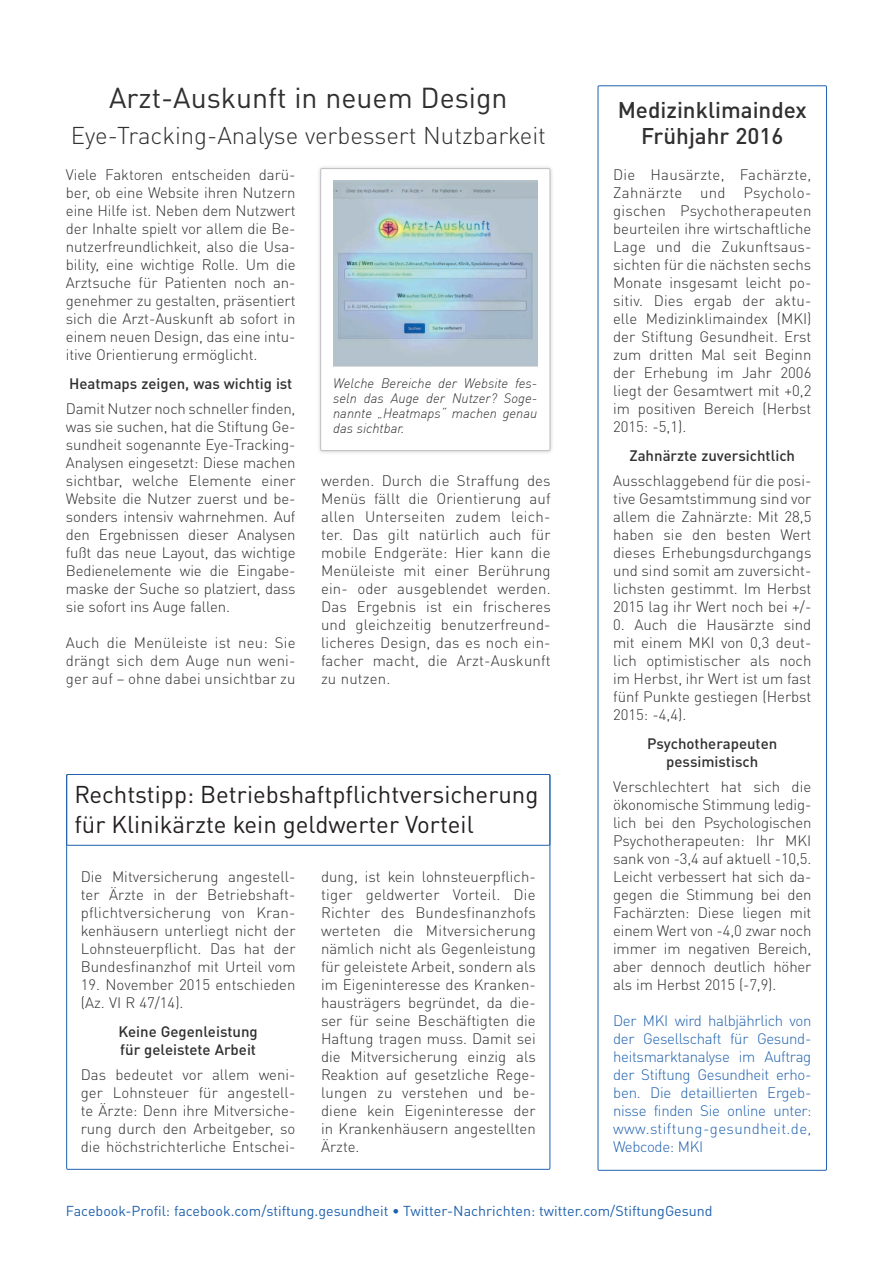
<style>
.page{position:relative;width:893px;height:1263px;background:#fff}
.page>*{position:absolute;margin:0;border:0;box-sizing:border-box;transform-origin:0 0}
.fliesstext{font:28.5px "DIN Pro";color:#312f30}
.t1{font:24px/30px "DIN Pro";color:#231f20}
.fliesstext-2{font:300 24px "DIN Pro";color:#312f30}
._3A-Kasten-Headline{font:500 22.5px/25.5px "DIN Pro";color:#312f30;text-align:center}
._2B-Lauftext{font:300 15px/18px "DIN Pro";color:#312f30;text-align:justify}
.fliesstext-3{font:300 15px/18px "DIN Pro";letter-spacing:-.02em;color:#2062af;text-align:justify}
._2C-Zwischentitel{font:500 15px/18px "DIN Pro";color:#312f30}
.t2{font:14.25px "DIN Pro";color:#2062af}
._2B-Lauftext-2{font:italic 300 13.5px/15px "DIN";color:#312f30;text-align:justify}
</style>
<div class="page">
<div style="left:66px;top:774px;width:484px;height:71px;border:1px solid #2062af"></div>
<div style="left:316px;top:164px;width:238px;height:291px;background:#231f20;opacity:.25"></div>
<div style="left:321px;top:169px;width:229px;height:282px;background:#fff"></div>
<div style="left:320px;top:168px;width:230px;height:283px;border:1px solid #bfc0c3"></div>
<img style="left:333px;top:181px;width:204px;height:185px">
<div style="left:598px;top:86px;width:229px;height:1084px;border:1px solid #2062af"></div>
<p class="fliesstext" style="left:109px;top:75px;width:400px">Arzt-Auskunft in neuem Design</p>
<p class="fliesstext-2" style="left:71px;top:117px;width:477px">Eye-Tracking-Analyse verbessert Nutzbarkeit</p>
<p class="_2B-Lauftext" style="left:66px;top:164px;width:231px">Viele Faktoren entscheiden darü&shy;ber, ob eine Website ihren Nutzern eine Hilfe ist. Neben dem Nutzwert der Inhalte spielt vor allem die Be&shy;nutzerfreundlichkeit, also die Usa&shy;bility, eine wichtige Rolle. Um die Arztsuche für Patienten noch an&shy;genehmer zu gestalten, präsentiert sich die Arzt-Auskunft ab sofort in einem neuen Design, das eine intu&shy;itive Orientierung ermöglicht.</p>
<p class="_2C-Zwischentitel" style="left:69px;top:373px;width:225px">Heatmaps zeigen, was wichtig ist</p>
<p class="_2B-Lauftext" style="left:66px;top:398px;width:231px">Damit Nutzer noch schneller finden, was sie suchen, hat die Stiftung Ge&shy;sundheit sogenannte Eye-Tracking-Analysen eingesetzt: Diese machen sichtbar, welche Elemente einer Website die Nutzer zuerst und be&shy;sonders intensiv wahrnehmen. Auf den Ergebnissen dieser Analysen fußt das neue Layout, das wichtige Bedienelemente wie die Eingabe&shy;maske der Suche so platziert, dass sie sofort ins Auge fallen.</p>
<p class="_2B-Lauftext" style="left:66px;top:632px;width:231px">Auch die Menüleiste ist neu: Sie drängt sich dem Auge nun weni&shy;ger auf – ohne dabei unsichtbar zu</p>
<p class="_2B-Lauftext-2" style="left:333px;top:375px;width:206px">Welche Bereiche der Website fes&shy;seln das Auge der Nutzer? Soge&shy;nannte „Heatmaps“ machen genau das sichtbar.</p>
<p class="_2B-Lauftext" style="left:321px;top:470px;width:231px">werden. Durch die Straffung des Menüs fällt die Orientierung auf allen Unterseiten zudem leich&shy;ter. Das gilt natürlich auch für mobile Endgeräte: Hier kann die Menüleiste mit einer Berührung ein- oder ausgeblendet werden.<br>Das Ergebnis ist ein frischeres und gleichzeitig benutzerfreund&shy;licheres Design, das es noch ein&shy;facher macht, die Arzt-Auskunft zu nutzen.</p>
<p class="t1" style="left:74px;top:776px;width:466px">Rechtstipp: Betriebshaftpflichtversicherung für Klinikärzte kein geldwerter Vorteil</p>
<p class="_2B-Lauftext" style="left:81px;top:866px;width:216px">Die Mitversicherung angestell&shy;ter Ärzte in der Betriebshaft&shy;pflichtversicherung von Kran&shy;kenhäusern unterliegt nicht der Lohnsteuerpflicht. Das hat der Bundesfinanzhof mit Urteil vom</p>
<p class="_2B-Lauftext" style="left:81px;top:974px;width:216px">19. November 2015 entschieden (Az. VI R 47/14).</p>
<p class="_2C-Zwischentitel" style="left:119px;top:1021px;width:141px">Keine Gegenleistung für geleistete Arbeit</p>
<p class="_2B-Lauftext" style="left:81px;top:1064px;width:216px">Das bedeutet vor allem weni&shy;ger Lohnsteuer für angestell&shy;te Ärzte: Denn ihre Mitversiche&shy;rung durch den Arbeitgeber, so die höchstrichterliche Entschei-</p>
<p class="_2B-Lauftext" style="left:321px;top:866px;width:216px">dung, ist kein lohnsteuerpflich&shy;tiger geldwerter Vorteil. Die Richter des Bundesfinanzhofs werteten die Mitversicherung nämlich nicht als Gegenleistung für geleistete Arbeit, sondern als im Eigeninteresse des Kranken&shy;hausträgers begründet, da die&shy;ser für seine Beschäftigten die Haftung tragen muss. Damit sei die Mitversicherung einzig als Reaktion auf gesetzliche Rege&shy;lungen zu verstehen und be&shy;diene kein Eigeninteresse der in Krankenhäusern angestellten Ärzte.</p>
<p class="_3A-Kasten-Headline" style="left:618px;top:95px;width:191px">Medizinklimaindex<br>Frühjahr 2016</p>
<p class="_2B-Lauftext" style="left:613px;top:164px;width:200px">Die Hausärzte, Fachärzte, Zahnärzte und Psycholo&shy;gischen Psychotherapeuten beurteilen ihre wirtschaftliche Lage und die Zukunftsaus&shy;sichten für die nächsten sechs Monate insgesamt leicht po&shy;sitiv. Dies ergab der aktu&shy;elle Medizinklimaindex (MKI) der Stiftung Gesundheit. Erst zum dritten Mal seit Beginn der Erhebung im Jahr 2006 liegt der Gesamtwert mit +0,2 im positiven Bereich (Herbst 2015: -5,1).</p>
<p class="_2C-Zwischentitel" style="left:629px;top:445px;width:167px">Zahnärzte zuversichtlich</p>
<p class="_2B-Lauftext" style="left:613px;top:470px;width:200px">Ausschlaggebend für die posi&shy;tive Gesamtstimmung sind vor allem die Zahnärzte: Mit 28,5 haben sie den besten Wert dieses Erhebungsdurchgangs und sind somit am zuversicht&shy;lichsten gestimmt. Im Herbst 2015 lag ihr Wert noch bei +/-</p>
<p class="_2B-Lauftext" style="left:613px;top:614px;width:200px">0. Auch die Hausärzte sind mit einem MKI von 0,3 deut&shy;lich optimistischer als noch im Herbst, ihr Wert ist um fast fünf Punkte gestiegen (Herbst 2015: -4,4).</p>
<p class="_2C-Zwischentitel" style="left:647px;top:733px;width:132px;text-align:center">Psychotherapeuten pessimistisch</p>
<p class="_2B-Lauftext" style="left:613px;top:776px;width:200px">Verschlechtert hat sich die ökonomische Stimmung ledig&shy;lich bei den Psychologischen Psychotherapeuten: Ihr MKI sank von -3,4 auf aktuell -10,5.<br>Leicht verbessert hat sich da&shy;gegen die Stimmung bei den Fachärzten: Diese liegen mit einem Wert von -4,0 zwar noch immer im negativen Bereich, aber dennoch deutlich höher als im Herbst 2015 (-7,9).</p>
<p class="fliesstext-3" style="left:613px;top:1010px;width:200px">Der MKI wird halbjährlich von der Gesellschaft für Gesund&shy;heitsmarktanalyse im Auftrag der Stiftung Gesundheit erho&shy;ben. Die detaillierten Ergeb&shy;nisse finden Sie online unter: www.stiftung-gesundheit.de, Webcode: MKI</p>
<p class="t2" style="left:66px;top:1200px;width:648px">Facebook-Profil: facebook.com/stiftung.gesundheit • Twitter-Nachrichten: twitter.com/StiftungGesund</p>
</div>
